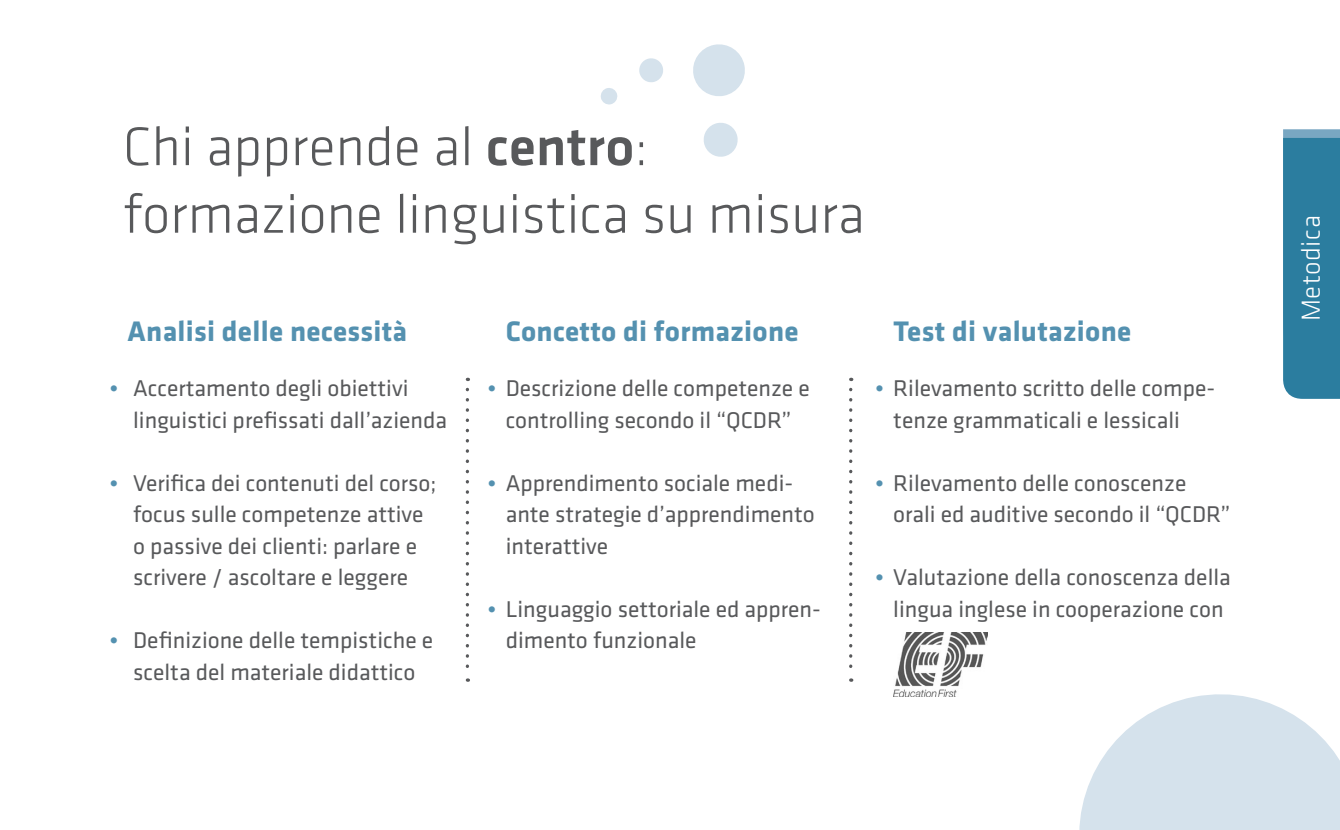
<style>
.page{position:relative;width:1340px;height:830px;background:#fff}
.page>*{position:absolute;margin:0;border:0;box-sizing:border-box;transform-origin:0 0}
.t1{font:300 56.25px/67.5px "Klavika CH";color:#58595b}
.t2{font:700 29.25px "Klavika CH";letter-spacing:.01em;color:#5491b0}
.t3{font:300 27px "Klavika CH";letter-spacing:.02em;color:#fff}
.t4{font:23.62px/31.5px "Klavika CH";color:#58595b}
.t5{font:italic 500 23.62px "Klavika CH";color:#5491b0}
.s1{font-weight:500}
.s2{font-weight:500;font-style:italic;color:#5491b0}
</style>
<div class="page">
<div style="left:1283px;top:129px;width:56px;height:270px;background:#2b7d9f"></div>
<svg style="left:465px;top:389px;width:4px;height:292px"></svg>
<svg style="left:849px;top:389px;width:3px;height:292px"></svg>
<svg style="left:693px;top:44px;width:52px;height:52px"></svg>
<svg style="left:600px;top:88px;width:18px;height:17px"></svg>
<svg style="left:703px;top:123px;width:35px;height:34px"></svg>
<svg style="left:639px;top:58px;width:24px;height:24px"></svg>
<svg style="left:1079px;top:694px;width:260px;height:135px"></svg>
<img style="left:893px;top:632px;width:94px;height:64px">
<h1 class="t1" style="left:123px;top:112px;width:743px">Chi apprende al <span class="s1">centro</span>: formazione linguistica su misura</h1>
<p class="t5" style="left:109px;top:372px;width:10px">•</p>
<p class="t2" style="left:128px;top:310px;width:281px">Analisi delle necessità</p>
<p class="t2" style="left:505px;top:310px;width:294px">Concetto di formazione</p>
<p class="t2" style="left:893px;top:310px;width:240px">Test di valutazione</p>
<p class="t4" style="left:133px;top:371px;width:315px">Accertamento degli obiettivi linguistici prefissati dall’azienda</p>
<p class="t4" style="left:487px;top:371px;width:324px"><span class="s2">•</span> Descrizione delle competenze e</p>
<p class="t4" style="left:875px;top:371px;width:342px"><span class="s2">•</span> Rilevamento scritto delle compe-</p>
<p class="t4" style="left:505px;top:403px;width:287px">controlling secondo il “QCDR”</p>
<p class="t4" style="left:893px;top:403px;width:288px">tenze grammaticali e lessicali</p>
<p class="t5" style="left:109px;top:466px;width:10px">•</p>
<p class="t5" style="left:109px;top:624px;width:10px">•</p>
<p class="t4" style="left:133px;top:466px;width:305px">Verifica dei contenuti del corso; focus sulle competenze attive o passive dei clienti: parlare e scrivere / ascoltare e leggere</p>
<p class="t4" style="left:133px;top:623px;width:301px">Definizione delle tempistiche e scelta del materiale didattico</p>
<p class="t4" style="left:487px;top:466px;width:307px"><span class="s2">•</span> Apprendimento sociale medi-</p>
<p class="t4" style="left:505px;top:497px;width:310px">ante strategie d’apprendimento interattive</p>
<p class="t4" style="left:487px;top:592px;width:335px"><span class="s2">•</span> Linguaggio settoriale ed appren-</p>
<p class="t4" style="left:505px;top:623px;width:192px">dimento funzionale</p>
<p class="t4" style="left:875px;top:466px;width:313px"><span class="s2">•</span> Rilevamento delle conoscenze</p>
<p class="t4" style="left:893px;top:497px;width:339px">orali ed auditive secondo il “QCDR”</p>
<p class="t4" style="left:875px;top:560px;width:357px"><span class="s2">•</span> Valutazione della conoscenza della</p>
<p class="t4" style="left:893px;top:592px;width:332px">lingua inglese in cooperazione con</p>
<p class="t3" style="left:1294px;top:321px;width:108px;rotate:-90deg">Metodica</p>
</div>
